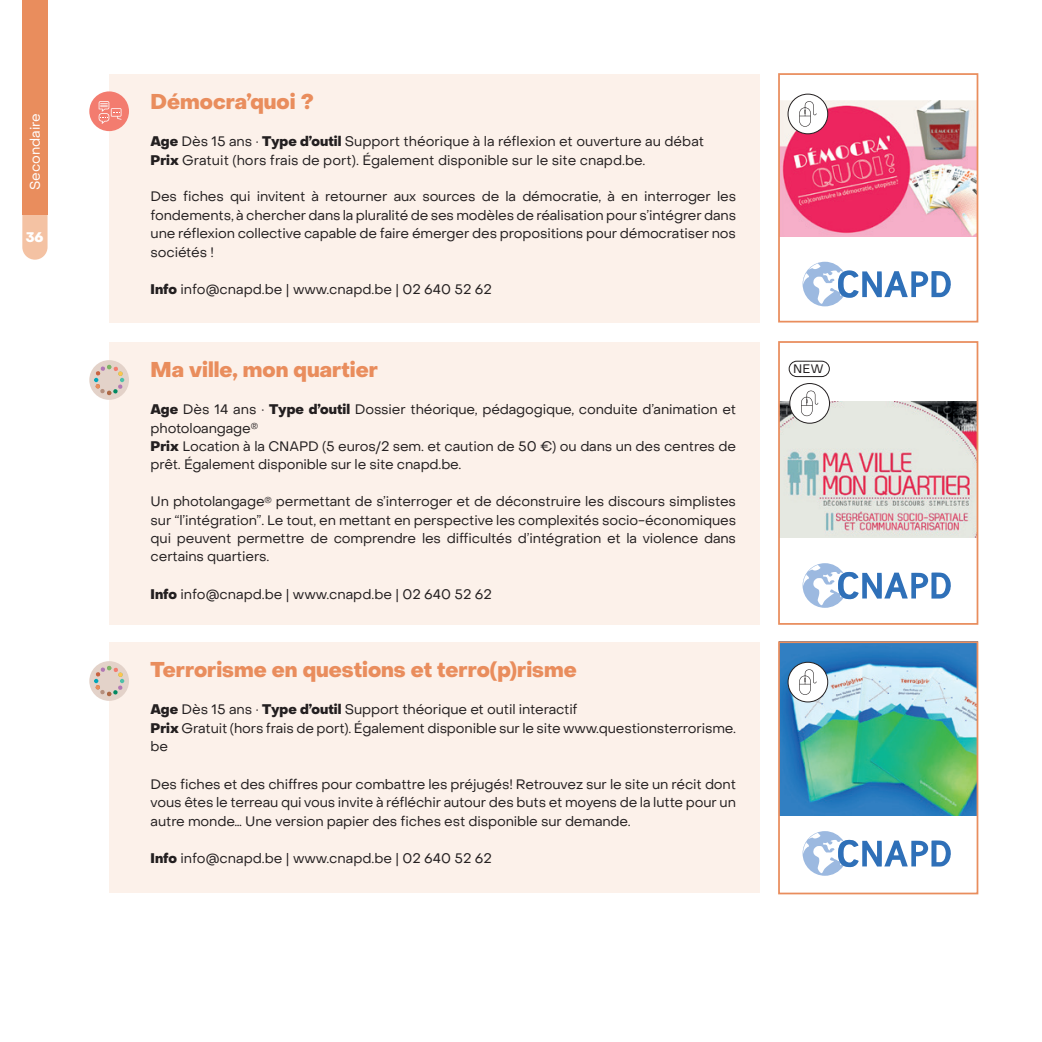
<style>
.page{position:relative;width:1042px;height:1042px;background:#fff}
.page>*{position:absolute;margin:0;border:0;box-sizing:border-box;transform-origin:0 0}
.t1{font:800 21px "Object Sans";color:#e98d5d}
.t2{font:13.65px/18.4px "Object Sans";letter-spacing:-.01em;color:#231f20}
.t3{font:13.65px "Object Sans";color:#fff}
.t4{font:800 13.65px "Object Sans";color:#fff}
.t5{font:12.25px "Object Sans";color:#231f20}
.s1{font-weight:800}
</style>
<div class="page">
<svg style="left:22px;top:215px;width:26px;height:45px"></svg>
<div style="left:22px;top:0;width:26px;height:215px;background:#e98d5d"></div>
<img style="left:781px;top:644px;width:194px;height:171px">
<img style="left:781px;top:402px;width:194px;height:135px">
<div style="left:778px;top:341px;width:200px;height:284px;border:2px solid #e98d5d"></div>
<div style="left:778px;top:641px;width:200px;height:253px;border:2px solid #e98d5d"></div>
<img style="left:781px;top:101px;width:194px;height:136px">
<div style="left:778px;top:73px;width:200px;height:249px;border:2px solid #e98d5d"></div>
<div style="left:109px;top:74px;width:650px;height:248px;background:#fcf1ea"></div>
<div style="left:109px;top:342px;width:650px;height:283px;background:#fcf1ea"></div>
<div style="left:109px;top:642px;width:650px;height:250px;background:#fcf1ea"></div>
<div style="left:788px;top:94px;width:40px;height:40px;background:#fff;border-radius:50%"></div>
<div style="left:788px;top:94px;width:40px;height:40px;border:1px solid #231f20;border-radius:50%"></div>
<svg style="left:799px;top:101px;width:17px;height:26px"></svg>
<div style="left:788px;top:662px;width:40px;height:40px;background:#fff;border-radius:50%"></div>
<div style="left:788px;top:662px;width:40px;height:40px;border:1px solid #231f20;border-radius:50%"></div>
<svg style="left:799px;top:669px;width:17px;height:26px"></svg>
<div style="left:89px;top:91px;width:40px;height:40px;background:#f37c6f;border-radius:50%"></div>
<svg style="left:99px;top:101px;width:22px;height:23px"></svg>
<div style="left:790px;top:383px;width:39px;height:40px;background:#fff;border-radius:50%"></div>
<div style="left:789px;top:383px;width:41px;height:40px;border:1px solid #231f20;border-radius:50%"></div>
<svg style="left:801px;top:390px;width:17px;height:26px"></svg>
<div style="left:789px;top:361px;width:40px;height:16px;border:1px solid #231f20;border-radius:8px"></div>
<div style="left:89px;top:360px;width:40px;height:40px;background:#e3d2c9;border-radius:50%"></div>
<svg style="left:94px;top:365px;width:30px;height:30px"></svg>
<div style="left:89px;top:661px;width:40px;height:40px;background:#e3d2c9;border-radius:50%"></div>
<svg style="left:94px;top:666px;width:30px;height:30px"></svg>
<svg style="left:802px;top:262px;width:149px;height:44px"></svg>
<svg style="left:802px;top:563px;width:149px;height:45px"></svg>
<svg style="left:802px;top:831px;width:149px;height:45px"></svg>
<p class="t3" style="left:27px;top:190px;width:79px;rotate:-90deg">Secondaire</p>
<p class="t4" style="left:26px;top:229px;width:19px">36</p>
<h1 class="t1" style="left:151px;top:89px;width:165px">Démocra’quoi ?</h1>
<p class="t2" style="left:151px;top:132px;width:555px"><span class="s1">Age</span> Dès 15 ans · <span class="s1">Type d’outil</span> Support théorique à la réflexion et ouverture au débat<br><span class="s1">Prix</span> Gratuit (hors frais de port). Également disponible sur le site cnapd.be.</p>
<p class="t2" style="left:151px;top:188px;width:587px;text-align:justify">Des fiches qui invitent à retourner aux sources de la démocratie, à en interroger les fondements, à chercher dans la pluralité de ses modèles de réalisation pour s’intégrer dans une réflexion collective capable de faire émerger des propositions pour démocratiser nos sociétés !</p>
<p class="t2" style="left:151px;top:280px;width:342px"><span class="s1">Info</span> info@cnapd.be | www.cnapd.be | 02 640 52 62</p>
<h1 class="t1" style="left:151px;top:356px;width:229px">Ma ville, mon quartier</h1>
<p class="t2" style="left:151px;top:400px;width:587px"><span class="s1">Age</span> Dès 14 ans · <span class="s1">Type d’outil</span> Dossier théorique, pédagogique, conduite d’animation et photoloangage<sup>®<br></sup><span class="s1">Prix</span> Location à la CNAPD (5 euros/2 sem. et caution de 50 €) ou dans un des centres de prêt. Également disponible sur le site cnapd.be.</p>
<p class="t2" style="left:151px;top:492px;width:587px;text-align:justify">Un photolangage<sup>®</sup> permettant de s’interroger et de déconstruire les discours simplistes sur “l’intégration”. Le tout, en mettant en perspective les complexités socio-économiques qui peuvent permettre de comprendre les difficultés d’intégration et la violence dans certains quartiers.</p>
<p class="t2" style="left:151px;top:585px;width:342px"><span class="s1">Info</span> info@cnapd.be | www.cnapd.be | 02 640 52 62</p>
<h1 class="t1" style="left:151px;top:657px;width:428px">Terrorisme en questions et terro(p)risme</h1>
<p class="t2" style="left:151px;top:700px;width:587px"><span class="s1">Age</span> Dès 15 ans · <span class="s1">Type d’outil</span> Support théorique et outil interactif<br><span class="s1">Prix</span> Gratuit (hors frais de port). Également disponible sur le site www.questionsterrorisme. be</p>
<p class="t2" style="left:151px;top:775px;width:587px;text-align:justify">Des fiches et des chiffres pour combattre les préjugés! Retrouvez sur le site un récit dont vous êtes le terreau qui vous invite à réfléchir autour des buts et moyens de la lutte pour un autre monde… Une version papier des fiches est disponible sur demande.</p>
<p class="t2" style="left:151px;top:849px;width:342px"><span class="s1">Info</span> info@cnapd.be | www.cnapd.be | 02 640 52 62</p>
<p class="t5" style="left:793px;top:362px;width:32px">NEW</p>
</div>
